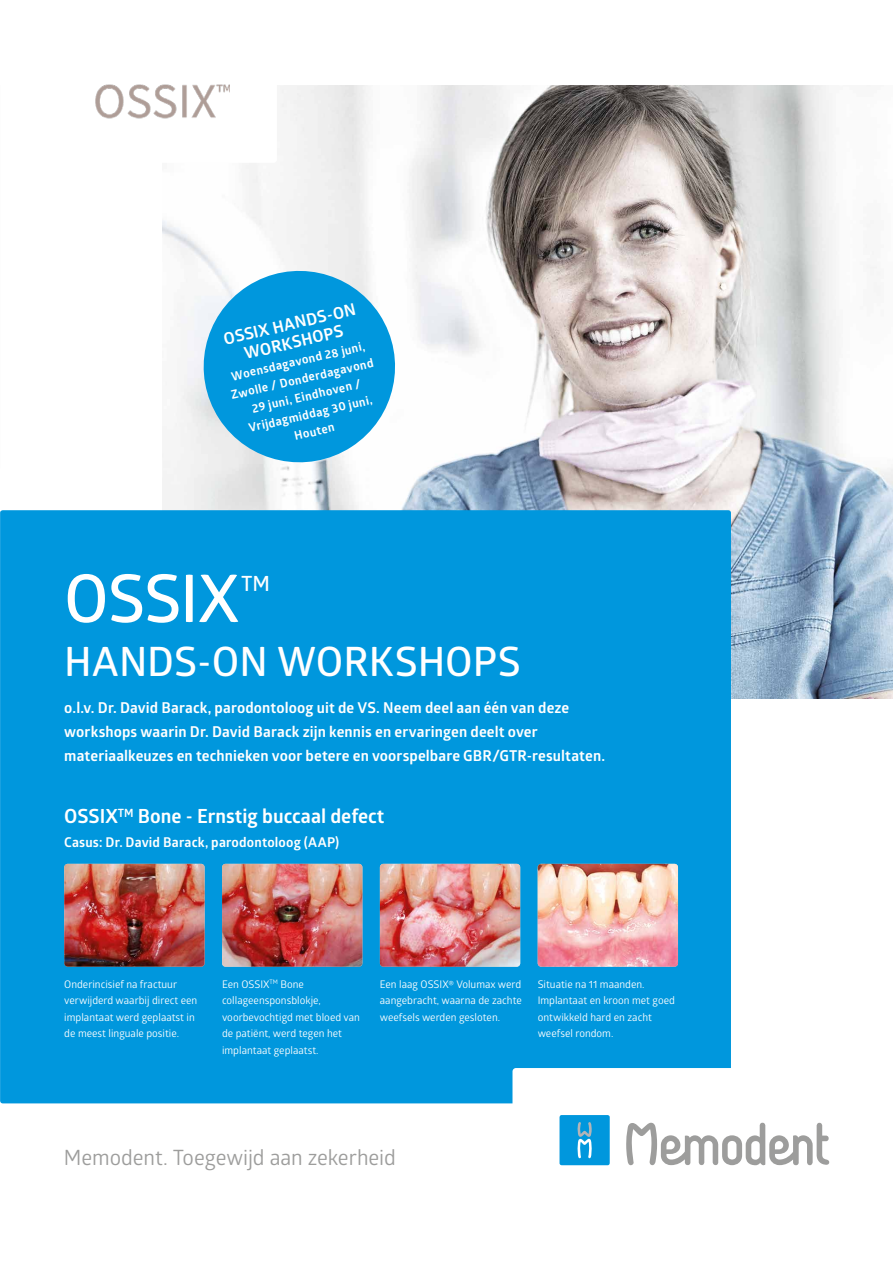
<style>
.page{position:relative;width:893px;height:1263px;background:#fff}
.page>*{position:absolute;margin:0;border:0;box-sizing:border-box;transform-origin:0 0}
.t1{font:600 66px "Glober";letter-spacing:-.015em;color:#fff}
.t2{font:600 40.5px "Glober";color:#fff}
.t3{font:21.15px "Glober";letter-spacing:-.005em;color:#9d9d9c}
.t4{font:600 21px "Glober";color:#fff}
.t5{font:700 19.5px "Glober";color:#fff}
.t6{font:700 16.5px/18.6px "Glober";color:#fff;text-align:center}
.t7{font:700 15px/24px "Glober";letter-spacing:.01em;color:#fff}
.t8{font:700 13.5px "Glober";letter-spacing:.01em;color:#fff}
.t9{font:700 12px/18px "Glober";color:#fff;text-align:center}
.t10{font:10.5px/16.5px "Glober";color:#fff}
</style>
<div class="page">
<img style="left:162px;top:85px;width:731px;height:613px">
<div style="left:0;top:510px;width:731px;height:593px;background:#0097dd;border-radius:3px"></div>
<svg style="left:512px;top:1068px;width:318px;height:98px"></svg>
<svg style="left:626px;top:1123px;width:203px;height:42px"></svg>
<div style="left:560px;top:1115px;width:50px;height:50px;background:#0097dd;border-radius:2px"></div>
<svg style="left:578px;top:1122px;width:14px;height:36px"></svg>
<div style="left:1px;top:64px;width:276px;height:99px;background:#fff;border-radius:3px"></div>
<svg style="left:190px;top:258px;width:218px;height:218px;fill:#0097dd"></svg>
<img style="left:380px;top:864px;width:140px;height:103px">
<img style="left:538px;top:864px;width:140px;height:103px">
<img style="left:64px;top:864px;width:141px;height:103px">
<img style="left:222px;top:864px;width:140px;height:103px">
<img style="left:96px;top:84px;width:134px;height:35px">
<h3 class="t6" style="left:222px;top:330px;width:137px;rotate:-13deg">OSSIX HANDS-ON<br>WORKSHOPS</h3>
<p class="t9" style="left:225px;top:368px;width:147px;rotate:-13deg">Woensdagavond 28 juni,<br>Zwolle / Donderdagavond<br>29 juni, Eindhoven /<br>Vrijdagmiddag 30 juni,<br>Houten</p>
<h1 class="t1" style="left:64px;top:552px;width:177px">OSSIX</h1>
<h3 class="t4" style="left:241px;top:568px;width:30px">TM</h3>
<h2 class="t2" style="left:64px;top:633px;width:458px">HANDS-ON WORKSHOPS</h2>
<h3 class="t7" style="left:64px;top:695px;width:542px">o.l.v. Dr. David Barack, parodontoloog uit de VS. Neem deel aan één van deze workshops waarin Dr. David Barack zijn kennis en ervaringen deelt over materiaalkeuzes en technieken voor betere en voorspelbare GBR/GTR-resultaten.</h3>
<h3 class="t5" style="left:64px;top:802px;width:322px">OSSIX<sup>TM</sup> Bone - Ernstig buccaal defect</h3>
<p class="t8" style="left:64px;top:832px;width:277px">Casus: Dr. David Barack, parodontoloog (AAP)</p>
<p class="t10" style="left:64px;top:975px;width:134px">Onderincisief na fractuur verwijderd waarbij direct een implantaat werd geplaatst in de meest linguale positie.</p>
<p class="t10" style="left:222px;top:975px;width:139px">Een OSSIX<sup>TM</sup> Bone collageensponsblokje, voorbevochtigd met bloed van de patiënt, werd tegen het implantaat geplaatst.</p>
<p class="t10" style="left:380px;top:975px;width:144px;text-align:justify">Een laag OSSIX® Volumax werd aangebracht, waarna de zachte weefsels werden gesloten.</p>
<p class="t10" style="left:538px;top:975px;width:139px">Situatie na 11 maanden.<br>Implantaat en kroon met goed ontwikkeld hard en zacht weefsel rondom.</p>
<h3 class="t3" style="left:64px;top:1143px;width:333px">Memodent. Toegewijd aan zekerheid</h3>
</div>
